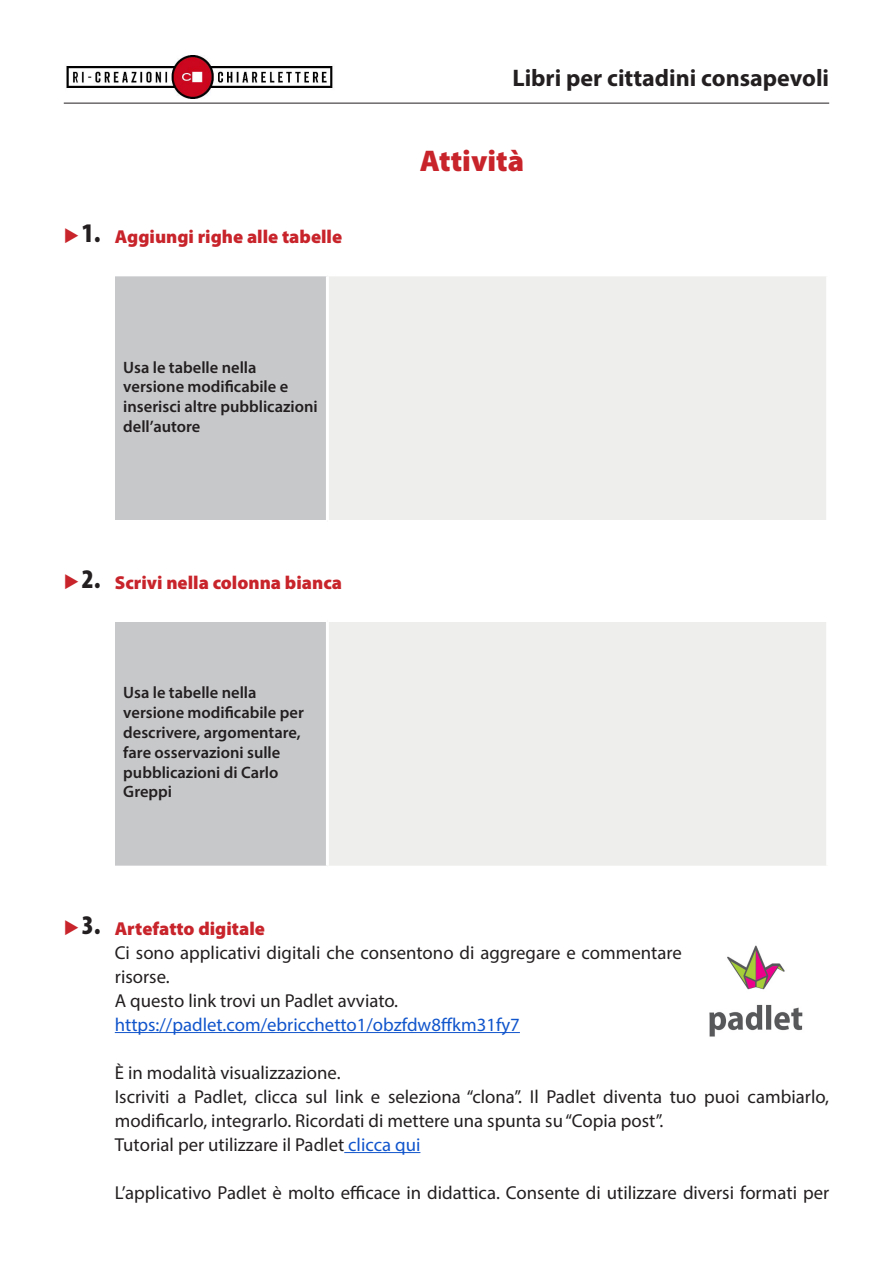
<style>
.page{position:relative;width:893px;height:1263px;background:#fff}
.page>*{position:absolute;margin:0;border:0;box-sizing:border-box;transform-origin:0 0}
.Titolino{font:900 30px "Myriad Pro";color:#c8242b}
.Normale{font:900 condensed 27px "Myriad Pro";color:#231f20}
.t1{font:700 24px "Myriad Pro";color:#231f20}
.Testo{font:18.75px/24px "Myriad Pro";color:#231f20}
.Testo-2{font:900 18.75px "Myriad Pro";color:#c8242b}
.Testo-3{font:18.75px "Myriad Pro";color:#15c}
.Tab_testo{font:600 16.5px/19.8px "Myriad Pro";color:#231f20}
.s1{color:#c8242b}
.s2{color:#15c}
</style>
<div class="page">
<img style="left:66px;top:55px;width:267px;height:43px">
<hr style="left:64px;top:103px;width:765px;height:1px;background:#231f20">
<hr style="left:115px;top:1032px;width:405px;height:1px;background:#15c">
<hr style="left:344px;top:1152px;width:76px;height:1px;background:#15c">
<div style="left:115px;top:275px;width:212px;height:246px;background:#c7c8ca"></div>
<div style="left:327px;top:275px;width:501px;height:246px;background:#eeeeec"></div>
<hr style="left:115px;top:273px;width:212px;height:3px;background:#fff">
<hr style="left:326px;top:276px;width:3px;height:244px;background:#fff">
<hr style="left:826px;top:276px;width:3px;height:244px;background:#fff">
<hr style="left:115px;top:520px;width:212px;height:3px;background:#fff">
<hr style="left:327px;top:520px;width:502px;height:3px;background:#fff">
<hr style="left:327px;top:273px;width:502px;height:3px;background:#fff">
<div style="left:115px;top:620px;width:212px;height:247px;background:#c7c8ca"></div>
<div style="left:327px;top:620px;width:501px;height:247px;background:#eeeeec"></div>
<hr style="left:115px;top:619px;width:212px;height:3px;background:#fff">
<hr style="left:326px;top:622px;width:3px;height:244px;background:#fff">
<hr style="left:826px;top:622px;width:3px;height:244px;background:#fff">
<hr style="left:115px;top:866px;width:212px;height:3px;background:#fff">
<hr style="left:327px;top:866px;width:502px;height:3px;background:#fff">
<hr style="left:327px;top:619px;width:502px;height:3px;background:#fff">
<img style="left:709px;top:945px;width:94px;height:92px">
<p class="Normale" style="left:64px;top:216px;width:38px"><span class="s1">◆</span>1.</p>
<p class="Testo-2" style="left:115px;top:224px;width:229px">Aggiungi righe alle tabelle</p>
<p class="Tab_testo" style="left:123px;top:357px;width:196px">Usa le tabelle nella versione modificabile e inserisci altre pubblicazioni dell’autore</p>
<p class="t1" style="left:512px;top:62px;width:318px">Libri per cittadini consapevoli</p>
<p class="Titolino" style="left:420px;top:141px;width:106px">Attività</p>
<p class="Normale" style="left:64px;top:562px;width:38px"><span class="s1">◆</span>2.</p>
<p class="Testo-2" style="left:115px;top:570px;width:229px">Scrivi nella colonna bianca</p>
<p class="Tab_testo" style="left:123px;top:682px;width:182px">Usa le tabelle nella versione modificabile per descrivere, argomentare, fare osservazioni sulle pubblicazioni di Carlo<br>Greppi</p>
<p class="Normale" style="left:64px;top:907px;width:38px"><span class="s1">◆</span>3.</p>
<p class="Testo-2" style="left:115px;top:916px;width:152px">Artefatto digitale</p>
<p class="Testo" style="left:115px;top:940px;width:568px">Ci sono applicativi digitali che consentono di aggregare e commentare risorse.</p>
<p class="Testo" style="left:115px;top:988px;width:285px">A questo link trovi un Padlet avviato.</p>
<p class="Testo-3" style="left:115px;top:1013px;width:407px">https://padlet.com/ebricchetto1/obzfdw8ffkm31fy7</p>
<p class="Testo" style="left:115px;top:1060px;width:227px">È in modalità visualizzazione.</p>
<p class="Testo" style="left:115px;top:1084px;width:716px">Iscriviti a Padlet, clicca sul link e seleziona “clona”. Il Padlet diventa tuo puoi cambiarlo, modificarlo, integrarlo. Ricordati di mettere una spunta su “Copia post”.</p>
<p class="Testo" style="left:115px;top:1132px;width:307px">Tutorial per utilizzare il Padlet <span class="s2">clicca qui</span></p>
<p class="Testo" style="left:115px;top:1180px;width:716px">L’applicativo Padlet è molto efficace in didattica. Consente di utilizzare diversi formati per</p>
</div>
